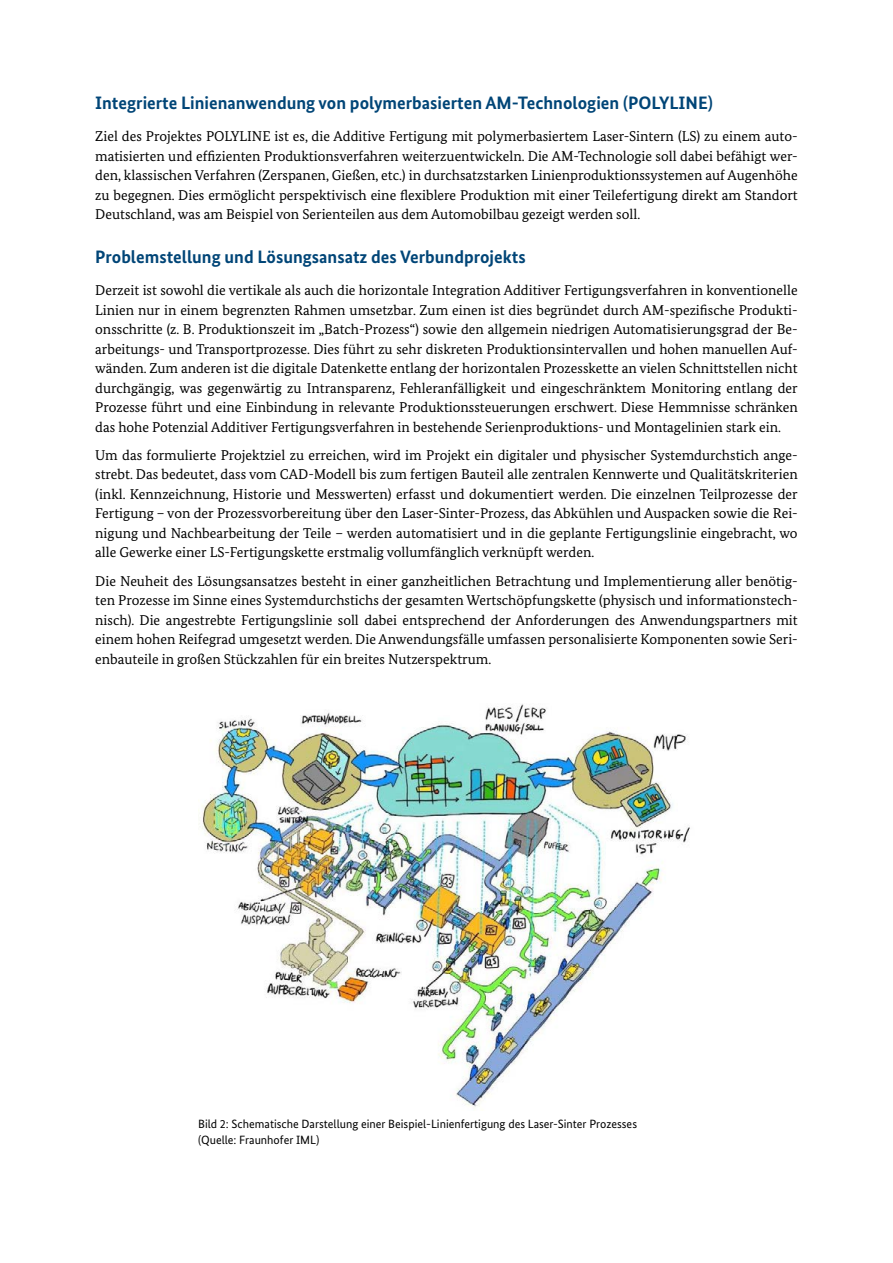
<style>
.page{position:relative;width:893px;height:1263px;background:#fff}
.page>*{position:absolute;margin:0;border:0;box-sizing:border-box;transform-origin:0 0}
.t1{font:700 18px "Bundes Sans";color:#004577}
.t2{font:14.25px/19.5px "Bundes Serif";color:#000;text-align:justify}
.t3{font:12px/15.8px "Bundes Sans";color:#000}
</style>
<div class="page">
<img style="left:198px;top:704px;width:492px;height:403px">
<h3 class="t1" style="left:95px;top:92px;width:619px">Integrierte Linienanwendung von polymerbasierten AM-Technologien (POLYLINE)</h3>
<p class="t2" style="left:95px;top:127px;width:704px">Ziel des Projektes POLYLINE ist es, die Additive Fertigung mit polymerbasiertem Laser-Sintern (LS) zu einem auto&shy;matisierten und effizienten Produktionsverfahren weiterzuentwickeln. Die AM-Technologie soll dabei befähigt wer&shy;den, klassischen Verfahren (Zerspanen, Gießen, etc.) in durchsatzstarken Linienproduktionssystemen auf Augenhöhe zu begegnen. Dies ermöglicht perspektivisch eine flexiblere Produktion mit einer Teilefertigung direkt am Standort Deutschland, was am Beispiel von Serienteilen aus dem Automobilbau gezeigt werden soll.</p>
<h3 class="t1" style="left:95px;top:246px;width:432px">Problemstellung und Lösungsansatz des Verbundprojekts</h3>
<p class="t2" style="left:95px;top:280px;width:704px">Derzeit ist sowohl die vertikale als auch die horizontale Integration Additiver Fertigungsverfahren in konventionelle Linien nur in einem begrenzten Rahmen umsetzbar. Zum einen ist dies begründet durch AM-spezifische Produkti&shy;onsschritte (z. B. Produktionszeit im „Batch-Prozess“) sowie den allgemein niedrigen Automatisierungsgrad der Be&shy;arbeitungs- und Transportprozesse. Dies führt zu sehr diskreten Produktionsintervallen und hohen manuellen Auf&shy;wänden. Zum anderen ist die digitale Datenkette entlang der horizontalen Prozesskette an vielen Schnittstellen nicht durchgängig, was gegenwärtig zu Intransparenz, Fehleranfälligkeit und eingeschränktem Monitoring entlang der Prozesse führt und eine Einbindung in relevante Produktionssteuerungen erschwert. Diese Hemmnisse schränken das hohe Potenzial Additiver Fertigungsverfahren in bestehende Serienproduktions- und Montagelinien stark ein.</p>
<p class="t2" style="left:95px;top:445px;width:704px">Um das formulierte Projektziel zu erreichen, wird im Projekt ein digitaler und physischer Systemdurchstich ange&shy;strebt. Das bedeutet, dass vom CAD-Modell bis zum fertigen Bauteil alle zentralen Kennwerte und Qualitätskriterien (inkl. Kennzeichnung, Historie und Messwerten) erfasst und dokumentiert werden. Die einzelnen Teilprozesse der Fertigung – von der Prozessvorbereitung über den Laser-Sinter-Prozess, das Abkühlen und Auspacken sowie die Rei&shy;nigung und Nachbearbeitung der Teile – werden automatisiert und in die geplante Fertigungslinie eingebracht, wo alle Gewerke einer LS-Fertigungskette erstmalig vollumfänglich verknüpft werden.</p>
<p class="t2" style="left:95px;top:571px;width:704px">Die Neuheit des Lösungsansatzes besteht in einer ganzheitlichen Betrachtung und Implementierung aller benötig&shy;ten Prozesse im Sinne eines Systemdurchstichs der gesamten Wertschöpfungskette (physisch und informationstech&shy;nisch). Die angestrebte Fertigungslinie soll dabei entsprechend der Anforderungen des Anwendungspartners mit einem hohen Reifegrad umgesetzt werden. Die Anwendungsfälle umfassen personalisierte Komponenten sowie Seri&shy;enbauteile in großen Stückzahlen für ein breites Nutzerspektrum.</p>
<p class="t3" style="left:198px;top:1116px;width:440px">Bild 2: Schematische Darstellung einer Beispiel-Linienfertigung des Laser-Sinter Prozesses (Quelle: Fraunhofer IML)</p>
</div>
